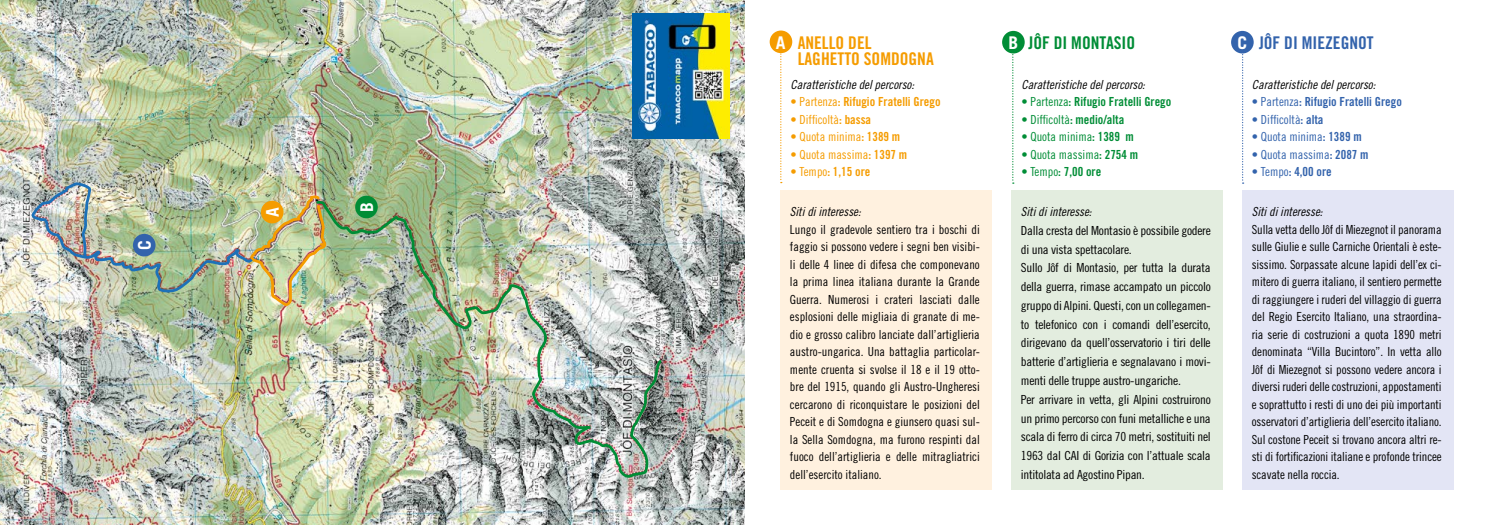
<style>
.page{position:relative;width:1489px;height:525px;background:#fff}
.page>*{position:absolute;margin:0;border:0;box-sizing:border-box;transform-origin:0 0}
.t1{font:17.5px/16.2px "Trade Gothic LT Std Bd Cn 20";color:#f59c00}
.t2{font:17.5px "Trade Gothic LT Std Bd Cn 20";color:#3363ac}
.t3{font:17.5px "Trade Gothic LT Std Bd Cn 20";color:#008d36}
.t4{font:700 17.5px "Trade Gothic LT Std";color:#fff}
.t5{font:12.5px/17.5px "Trade Gothic LT Std Cn 18";letter-spacing:-.02em;color:#000;text-align:justify}
.t6{font:12.5px/18.8px "Trade Gothic LT Std Cn 18";letter-spacing:-.02em;color:#000;scale:1.05 1}
.t7{font:12.5px "Trade Gothic LT Std Cn 18 Obl";color:#000}
.t8{font:12.5px "Trade Gothic LT Std Bd Cn 20";color:#008d36}
.t9{font:12.5px "Trade Gothic LT Std Cn 18";color:#f59c00}
.t10{font:12.5px "Trade Gothic LT Std Cn 18";color:#3363ac}
.t11{font:12.5px "Trade Gothic LT Std Bd Cn 20";color:#f59c00}
.t12{font:12.5px "Trade Gothic LT Std Bd Cn 20";color:#3363ac}
.t13{font:12.5px "Trade Gothic LT Std Cn 18";color:#008d36}
.s1{font-family:"Trade Gothic LT Std Cn 18"}
.s2{font-family:"Trade Gothic LT Std Bd Cn 20"}
</style>
<div class="page">
<img style="left:0;top:0;width:744px;height:524px">
<img style="left:28px;top:179px;width:300px;height:128px">
<img style="left:314px;top:200px;width:349px;height:280px">
<img style="left:632px;top:13px;width:97px;height:125px">
<div style="left:780px;top:190px;width:211px;height:299px;background:#fff1df"></div>
<svg style="left:780px;top:53px;width:1px;height:130px"></svg>
<div style="left:769px;top:31px;width:23px;height:22px;background:#f59c00;border-radius:50%"></div>
<div style="left:1241px;top:190px;width:212px;height:299px;background:#e3e5f5"></div>
<svg style="left:1241px;top:53px;width:2px;height:131px"></svg>
<div style="left:1230px;top:31px;width:23px;height:22px;background:#3363ac;border-radius:50%"></div>
<div style="left:1010px;top:190px;width:212px;height:299px;background:#e3eddf"></div>
<svg style="left:1012px;top:53px;width:1px;height:131px"></svg>
<div style="left:1002px;top:31px;width:22px;height:22px;background:#008d36;border-radius:50%"></div>
<div style="left:261px;top:201px;width:22px;height:22px;background:#f59c00;border-radius:50%"></div>
<div style="left:355px;top:195px;width:23px;height:23px;background:#008d36;border-radius:50%"></div>
<div style="left:133px;top:234px;width:22px;height:22px;background:#3363ac;border-radius:50%"></div>
<h1 class="t4" style="left:134px;top:250px;width:11px;rotate:-90deg">C</h1>
<h1 class="t4" style="left:262px;top:217px;width:11px;rotate:-90deg">A</h1>
<h1 class="t4" style="left:356px;top:212px;width:11px;rotate:-90deg">B</h1>
<h1 class="t1" style="left:797px;top:34px;width:138px">ANELLO DEL<br>LAGHETTO SOMDOGNA</h1>
<p class="t7" style="left:790px;top:77px;width:125px">Caratteristiche del percorso:</p>
<p class="t11" style="left:790px;top:94px;width:151px">• <span class="s1">Partenza</span>: Rifugio Fratelli Grego</p>
<p class="t9" style="left:790px;top:112px;width:82px"><span class="s2">•</span> Difficoltà<span class="s2">: bassa</span></p>
<p class="t9" style="left:790px;top:129px;width:111px"><span class="s2">•</span> Quota minima<span class="s2">: 1389 m</span></p>
<p class="t9" style="left:790px;top:147px;width:118px"><span class="s2">•</span> Quota massima<span class="s2">: 1397 m</span></p>
<p class="t11" style="left:790px;top:164px;width:81px">• <span class="s1">Tempo</span>: 1,15 ore</p>
<h1 class="t4" style="left:776px;top:31px;width:11px">A</h1>
<p class="t7" style="left:790px;top:204px;width:72px">Siti di interesse:</p>
<p class="t5" style="left:790px;top:220px;width:191px">Lungo il gradevole sentiero tra i boschi di faggio si possono vedere i segni ben visibi&shy;li delle 4 linee di difesa che componevano la prima linea italiana durante la Grande Guerra. Numerosi i crateri lasciati dalle esplosioni delle migliaia di granate di me&shy;dio e grosso calibro lanciate dall’artiglieria austro-ungarica. Una battaglia particolar&shy;mente cruenta si svolse il 18 e il 19 otto&shy;bre del 1915, quando gli Austro-Ungheresi cercarono di riconquistare le posizioni del Peceit e di Somdogna e giunsero quasi sul&shy;la Sella Somdogna, ma furono respinti dal fuoco dell’artiglieria e delle mitragliatrici dell’esercito italiano.</p>
<h1 class="t3" style="left:1028px;top:32px;width:108px">JÔF DI MONTASIO</h1>
<p class="t7" style="left:1021px;top:77px;width:125px">Caratteristiche del percorso:</p>
<p class="t8" style="left:1021px;top:94px;width:151px">• <span class="s1">Partenza</span>: Rifugio Fratelli Grego</p>
<p class="t8" style="left:1021px;top:111px;width:104px">• <span class="s1">Difficoltà</span>: medio/alta</p>
<p class="t13" style="left:1021px;top:129px;width:114px"><span class="s2">•</span> Quota minima<span class="s2">: 1389 m</span></p>
<p class="t13" style="left:1021px;top:147px;width:118px"><span class="s2">•</span> Quota massima<span class="s2">: 2754 m</span></p>
<p class="t8" style="left:1021px;top:164px;width:81px">• <span class="s1">Tempo</span>: 7,00 ore</p>
<h1 class="t4" style="left:1008px;top:32px;width:11px">B</h1>
<p class="t7" style="left:1020px;top:204px;width:72px">Siti di interesse:</p>
<p class="t6" style="left:1020px;top:221px;width:182px">Dalla cresta del Montasio è possibile godere di una vista spettacolare.<br>Sullo Jôf di Montasio, per tutta la durata della guerra, rimase accampato un piccolo gruppo di Alpini. Questi, con un collegamen&shy;to telefonico con i comandi dell’esercito, dirigevano da quell’osservatorio i tiri delle batterie d’artiglieria e segnalavano i movi&shy;menti delle truppe austro-ungariche.<br>Per arrivare in vetta, gli Alpini costruirono un primo percorso con funi metalliche e una scala di ferro di circa 70 metri, sostituiti nel 1963 dal CAI di Gorizia con l’attuale scala intitolata ad Agostino Pipan.</p>
<h1 class="t2" style="left:1258px;top:32px;width:116px">JÔF DI MIEZEGNOT</h1>
<p class="t7" style="left:1251px;top:77px;width:125px">Caratteristiche del percorso:</p>
<p class="t12" style="left:1251px;top:94px;width:151px">• <span class="s1">Partenza</span>: Rifugio Fratelli Grego</p>
<p class="t10" style="left:1251px;top:112px;width:73px"><span class="s2">•</span> Difficoltà<span class="s2">: alta</span></p>
<p class="t10" style="left:1251px;top:129px;width:111px"><span class="s2">•</span> Quota minima<span class="s2">: 1389 m</span></p>
<p class="t10" style="left:1251px;top:147px;width:118px"><span class="s2">•</span> Quota massima<span class="s2">: 2087 m</span></p>
<p class="t12" style="left:1251px;top:164px;width:81px">• <span class="s1">Tempo</span>: 4,00 ore</p>
<h1 class="t4" style="left:1237px;top:32px;width:11px">C</h1>
<p class="t7" style="left:1251px;top:204px;width:72px">Siti di interesse:</p>
<p class="t5" style="left:1251px;top:220px;width:191px">Sulla vetta dello Jôf di Miezegnot il panorama sulle Giulie e sulle Carniche Orientali è este&shy;sissimo. Sorpassate alcune lapidi dell’ex ci&shy;mitero di guerra italiano, il sentiero permette di raggiungere i ruderi del villaggio di guerra del Regio Esercito Italiano, una straordina&shy;ria serie di costruzioni a quota 1890 metri denominata “Villa Bucintoro”. In vetta allo Jôf di Miezegnot si possono vedere ancora i diversi ruderi delle costruzioni, appostamenti e soprattutto i resti di uno dei più importanti osservatori d’artiglieria dell’esercito italiano.<br>Sul costone Peceit si trovano ancora altri re&shy;sti di fortificazioni italiane e profonde trincee scavate nella roccia.</p>
</div>
